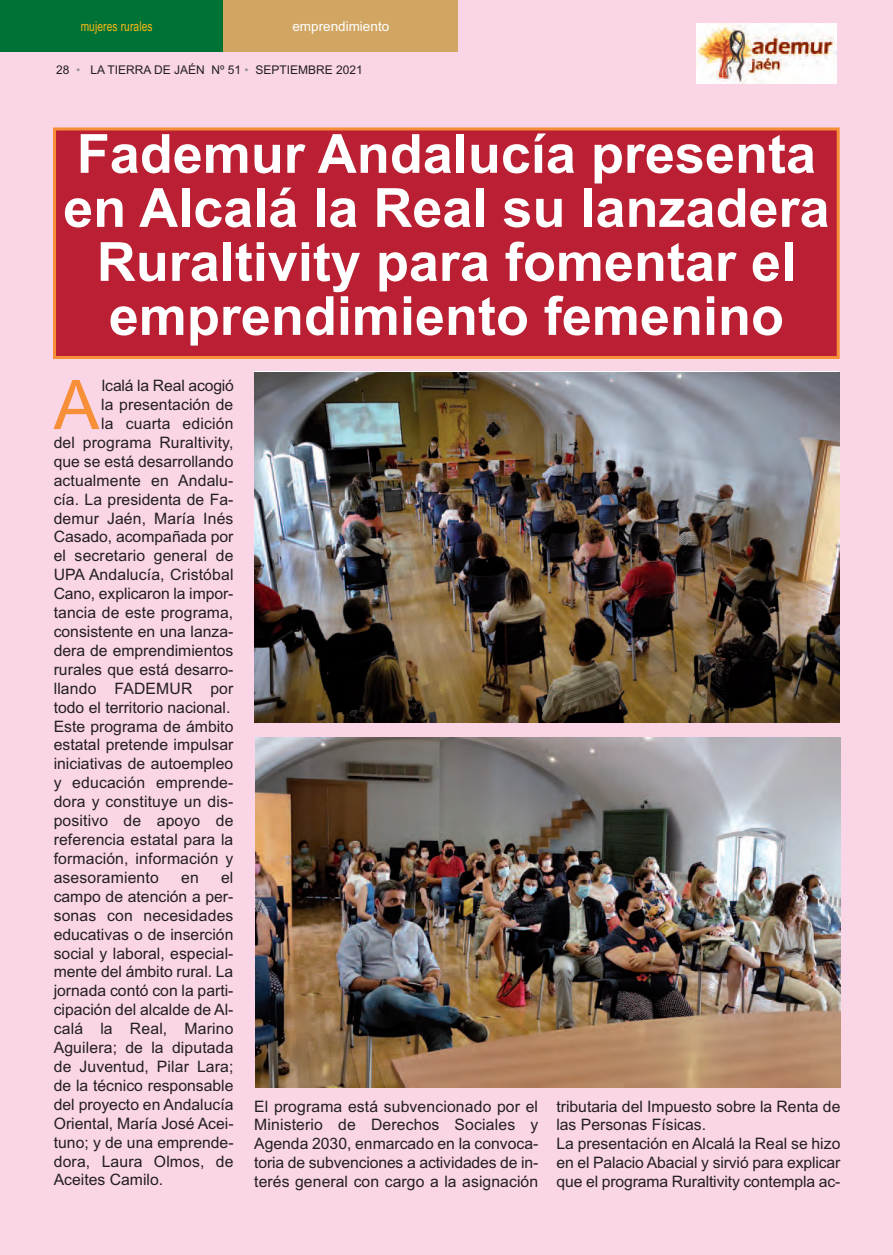
<style>
.page{position:relative;width:893px;height:1255px;background:#fff}
.page>*{position:absolute;margin:0;border:0;box-sizing:border-box;transform-origin:0 0}
.t1{font:68.55px "Arial";color:#f68f38}
.t2{font:700 54px/54px "Arial";color:#fff;text-align:center}
.t3{font:15.75px/18.9px "Arial";color:#231f20;text-align:justify}
.t4{font:13.5px "Arial";letter-spacing:.015em;color:#fcb814;scale:.75 1}
.t5{font:13.5px "Arial";color:#fff}
.t6{font:12px "Arial";color:#231f20}
.s1{color:#939598}
</style>
<div class="page">
<div style="left:0;top:0;width:893px;height:1254px;background:#fad5e5"></div>
<div style="left:223px;top:0;width:235px;height:51px;background:#d1a662"></div>
<div style="left:0;top:0;width:223px;height:51px;background:#007236"></div>
<img style="left:696px;top:24px;width:141px;height:60px">
<div style="left:56px;top:130px;width:781px;height:226px;background:#ba1f33"></div>
<div style="left:53px;top:127px;width:787px;height:232px;border:3px solid #f68f38"></div>
<img style="left:255px;top:372px;width:584px;height:350px">
<img style="left:256px;top:737px;width:584px;height:350px">
<p class="t4" style="left:81px;top:19px;width:97px">mujeres rurales</p>
<p class="t5" style="left:292px;top:18px;width:98px">emprendimiento</p>
<p class="t6" style="left:56px;top:62px;width:308px">28 <span class="s1">•</span> LA TIERRA DE JAÉN Nº 51 <span class="s1">•</span> SEPTIEMBRE 2021</p>
<h2 class="t2" style="left:63px;top:127px;width:768px">Fademur Andalucía presenta en Alcalá la Real su lanzadera<br>Ruraltivity para fomentar el emprendimiento femenino</h2>
<h1 class="t1" style="left:54px;top:365px;width:47px">A</h1>
<p class="t3" style="left:102px;top:376px;width:134px">lcalá la Real acogió</p>
<p class="t3" style="left:101px;top:395px;width:134px">la presentación de</p>
<p class="t3" style="left:101px;top:414px;width:134px">la cuarta edición</p>
<p class="t3" style="left:54px;top:433px;width:181px">del programa Ruraltivity,</p>
<p class="t3" style="left:54px;top:452px;width:181px">que se está desarrollando</p>
<p class="t3" style="left:54px;top:471px;width:181px">actualmente en Andalu-</p>
<p class="t3" style="left:54px;top:490px;width:181px">cía. La presidenta de Fa-</p>
<p class="t3" style="left:54px;top:508px;width:181px">demur Jaén, María Inés</p>
<p class="t3" style="left:54px;top:527px;width:181px">Casado, acompañada por</p>
<p class="t3" style="left:54px;top:546px;width:181px">el secretario general de</p>
<p class="t3" style="left:54px;top:565px;width:181px">UPA Andalucía, Cristóbal</p>
<p class="t3" style="left:54px;top:584px;width:181px">Cano, explicaron la impor-</p>
<p class="t3" style="left:54px;top:603px;width:181px">tancia de este programa,</p>
<p class="t3" style="left:54px;top:622px;width:181px">consistente en una lanza-</p>
<p class="t3" style="left:54px;top:641px;width:181px">dera de emprendimientos</p>
<p class="t3" style="left:54px;top:660px;width:181px">rurales que está desarro-</p>
<p class="t3" style="left:54px;top:679px;width:181px">llando FADEMUR por</p>
<p class="t3" style="left:54px;top:697px;width:178px">todo el territorio nacional.</p>
<p class="t3" style="left:54px;top:716px;width:181px">Este programa de ámbito</p>
<p class="t3" style="left:54px;top:735px;width:181px">estatal pretende impulsar</p>
<p class="t3" style="left:54px;top:754px;width:181px">iniciativas de autoempleo</p>
<p class="t3" style="left:54px;top:773px;width:181px">y educación emprende-</p>
<p class="t3" style="left:54px;top:792px;width:181px">dora y constituye un dis-</p>
<p class="t3" style="left:54px;top:811px;width:181px">positivo de apoyo de</p>
<p class="t3" style="left:54px;top:830px;width:181px">referencia estatal para la</p>
<p class="t3" style="left:54px;top:849px;width:181px">formación, información y</p>
<p class="t3" style="left:54px;top:868px;width:107px">asesoramiento</p>
<p class="t3" style="left:181px;top:868px;width:19px">en</p>
<p class="t3" style="left:54px;top:868px;width:181px;text-indent:167px">el campo de atención a per&shy;sonas con necesidades educativas o de inserción social y laboral, especial&shy;mente del ámbito rural. La jornada contó con la parti&shy;cipación del alcalde de Al&shy;calá la Real, Marino Aguilera; de la diputada de Juventud, Pilar Lara; de la técnico responsable del proyecto en Andalucía Oriental, María José Acei&shy;tuno; y de una emprende&shy;dora, Laura Olmos, de Aceites Camilo.</p>
<p class="t3" style="left:254px;top:1096px;width:286px">El programa está subvencionado por el Ministerio de Derechos Sociales y Agenda 2030, enmarcado en la convoca&shy;toria de subvenciones a actividades de in&shy;terés general con cargo a la asignación</p>
<p class="t3" style="left:556px;top:1096px;width:286px;text-align:left">tributaria del Impuesto sobre la Renta de las Personas Físicas.<br>La presentación en Alcalá la Real se hizo en el Palacio Abacial y sirvió para explicar que el programa Ruraltivity contempla ac-</p>
</div>
